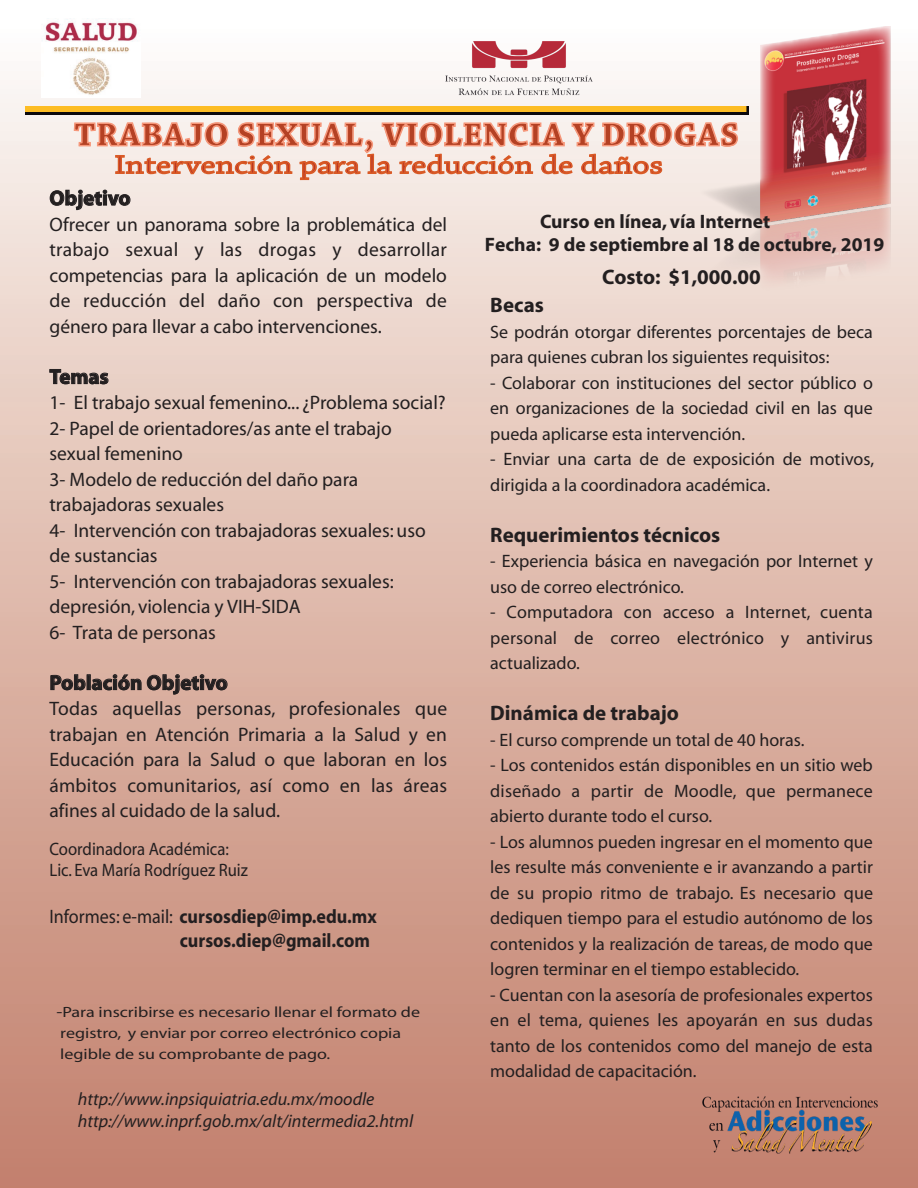
<style>
.page{position:relative;width:918px;height:1188px;background:#fff}
.page>*{position:absolute;margin:0;border:0;box-sizing:border-box;transform-origin:0 0}
.t1{font:700 34.5px "Chaparral Pro";letter-spacing:.005em;color:#b44124}
.t2{font:27px "Chaparral Pro";color:#b93424;scale:1.25 1}
.t3{font:700 21px "Myriad";color:#231f20}
.t4{font:19.5px/25.5px "Myriad";color:#231f20;text-align:justify}
.t5{font:700 19.5px/23.4px "Myriad";color:#231f20}
.t6{font:700 19.5px/23.4px "Myriad";color:#231f20;scale:.93 1}
.t7{font:18px/25.5px "Myriad";color:#231f20;text-align:justify}
.t8{font:italic 18px/21.6px "Myriad";color:#231f20}
.t9{font:18px/21.6px "Myriad";color:#231f20;scale:.93 1}
.t10{font:14.85px/21.1px "Myriad";color:#231f20;scale:1.21 1}
.s1{font-weight:400}
.s2{font-size:16.05px}
</style>
<div class="page">
<div style="left:0;top:0;width:918px;height:1188px;background:linear-gradient(to bottom,#fdfbf8,#c17c67)"></div>
<img style="left:697px;top:27px;width:198px;height:275px">
<img style="left:698px;top:1089px;width:186px;height:71px">
<div style="left:25px;top:106px;width:723px;height:8px;background:#fdbd24"></div>
<img style="left:441px;top:34px;width:156px;height:66px">
<img style="left:41px;top:18px;width:100px;height:79px">
<svg style="left:51px;top:674px;width:35px;height:16px"></svg>
<div style="left:87px;top:675px;width:4px;height:15px;border:1px solid #231f20"></div>
<svg style="left:92px;top:674px;width:49px;height:16px"></svg>
<svg style="left:147px;top:674px;width:80px;height:21px;background:#ac8b80"></svg>
<svg style="left:49px;top:109px;width:690px;height:505px;background:#e8cfc3"></svg>
<h1 class="t1" style="left:74px;top:114px;width:666px">TRABAJO SEXUAL, VIOLENCIA Y DROGAS</h1>
<h2 class="t2" style="left:114px;top:150px;width:440px">Intervención para la reducción de daños</h2>
<p class="t3" style="left:50px;top:187px;width:83px">Objetivo</p>
<p class="t4" style="left:50px;top:212px;width:399px">Ofrecer un panorama sobre la problemática del trabajo sexual y las drogas y desarrollar competencias para la aplicación de un modelo de reducción del daño con perspectiva de género para llevar a cabo intervenciones.</p>
<p class="t3" style="left:50px;top:366px;width:61px">Temas</p>
<p class="t4" style="left:50px;top:391px;width:398px;text-align:left">1- El trabajo sexual femenino... ¿Problema social?<br>2- Papel de orientadores/as ante el trabajo sexual femenino<br>3- Modelo de reducción del daño para trabajadoras sexuales<br>4- Intervención con trabajadoras sexuales: uso de sustancias<br>5- Intervención con trabajadoras sexuales: depresión, violencia y VIH-SIDA<br>6- Trata de personas</p>
<p class="t3" style="left:50px;top:672px;width:180px">Población Objetivo</p>
<p class="t4" style="left:50px;top:697px;width:399px">Todas aquellas personas, profesionales que trabajan en Atención Primaria a la Salud y en Educación para la Salud o que laboran en los ámbitos comunitarios, así como en las áreas afines al cuidado de la salud.</p>
<p class="t9" style="left:50px;top:839px;width:215px">Coordinadora Académica:<br>Lic. Eva María Rodríguez Ruiz</p>
<p class="t6" style="left:180px;top:906px;width:213px;text-indent:-130px"><span class="s1">Informes: e-mail:</span> cursosdiep@imp.edu.mx cursos.diep@gmail.com</p>
<p class="t10" style="left:56px;top:1002px;width:302px"><span class="s2">-</span>Para inscribirse es necesario llenar el formato de registro, y enviar por correo electrónico copia legible de su comprobante de pago.</p>
<p class="t8" style="left:78px;top:1089px;width:337px">http://www.inpsiquiatria.edu.mx/moodle http://www.inprf.gob.mx/alt/intermedia2.html</p>
<p class="t5" style="left:485px;top:210px;width:401px;text-indent:55px">Curso en línea, vía Internet<br>Fecha: 9 de septiembre al 18 de octubre, 2019</p>
<p class="t3" style="left:602px;top:266px;width:160px">Costo: $1,000.00</p>
<p class="t3" style="left:490px;top:294px;width:55px">Becas</p>
<p class="t7" style="left:490px;top:320px;width:384px">Se podrán otorgar diferentes porcentajes de beca para quienes cubran los siguientes requisitos:</p>
<p class="t7" style="left:490px;top:371px;width:384px">- Colaborar con instituciones del sector público o en organizaciones de la sociedad civil en las que pueda aplicarse esta intervención.</p>
<p class="t7" style="left:490px;top:447px;width:385px">- Enviar una carta de de exposición de motivos, dirigida a la coordinadora académica.</p>
<p class="t3" style="left:490px;top:524px;width:232px">Requerimientos técnicos</p>
<p class="t7" style="left:490px;top:549px;width:384px">- Experiencia básica en navegación por Internet y uso de correo electrónico.</p>
<p class="t7" style="left:490px;top:600px;width:384px">- Computadora con acceso a Internet, cuenta personal de correo electrónico y antivirus actualizado.</p>
<p class="t3" style="left:490px;top:702px;width:190px">Dinámica de trabajo</p>
<p class="t7" style="left:490px;top:728px;width:316px">- El curso comprende un total de 40 horas.</p>
<p class="t7" style="left:490px;top:753px;width:384px">- Los contenidos están disponibles en un sitio web diseñado a partir de Moodle, que permanece abierto durante todo el curso.</p>
<p class="t7" style="left:490px;top:830px;width:384px">- Los alumnos pueden ingresar en el momento que les resulte más conveniente e ir avanzando a partir de su propio ritmo de trabajo. Es necesario que dediquen tiempo para el estudio autónomo de los contenidos y la realización de tareas, de modo que logren terminar en el tiempo establecido.</p>
<p class="t7" style="left:490px;top:983px;width:384px">- Cuentan con la asesoría de profesionales expertos en el tema, quienes les apoyarán en sus dudas tanto de los contenidos como del manejo de esta modalidad de capacitación.</p>
</div>
